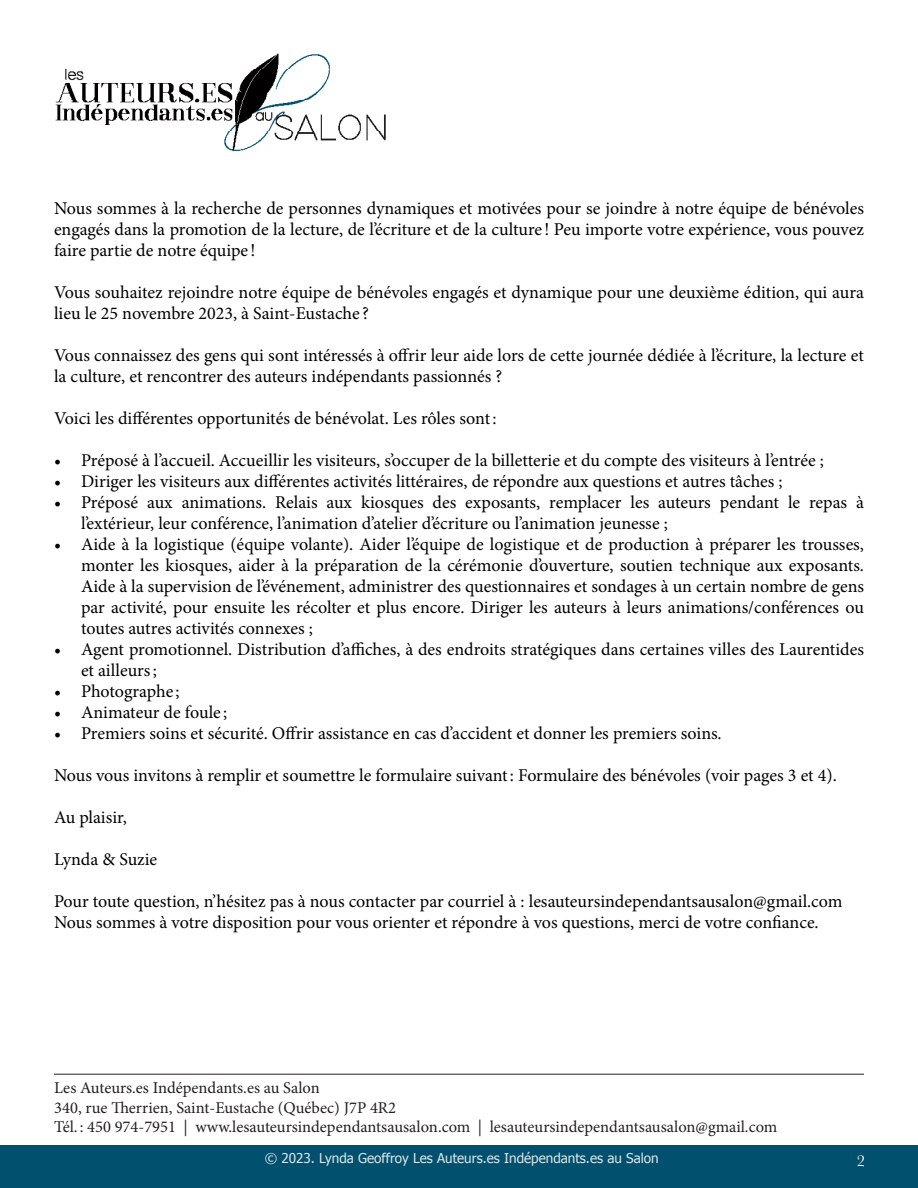
<style>
.page{position:relative;width:918px;height:1188px;background:#fff}
.page>*{position:absolute;margin:0;border:0;box-sizing:border-box;transform-origin:0 0}
.t1{font:18px/21px "Minion Pro";letter-spacing:-.005em;color:#000001}
.t2{font:16.5px "Minion Pro";color:#231f20}
.t3{font:16.5px "Baskerville";color:#fff}
.t4{font:13.5px "Tahoma";color:#fff}
</style>
<div class="page">
<div style="left:0;top:1145px;width:918px;height:43px;background:#01506e"></div>
<img style="left:55px;top:53px;width:331px;height:98px">
<hr style="left:54px;top:1074px;width:810px;height:1px;background:#231f20">
<p class="t1" style="left:54px;top:198px;width:812px;text-align:justify">Nous sommes à la recherche de personnes dynamiques et motivées pour se joindre à notre équipe de bénévoles engagés dans la promotion de la lecture, de l’écriture et de la culture ! Peu importe votre expérience, vous pouvez faire partie de notre équipe !</p>
<p class="t1" style="left:54px;top:282px;width:812px">Vous souhaitez rejoindre notre équipe de bénévoles engagés et dynamique pour une deuxième édition, qui aura lieu le 25 novembre 2023, à Saint-Eustache ?</p>
<p class="t1" style="left:54px;top:345px;width:811px">Vous connaissez des gens qui sont intéressés à offrir leur aide lors de cette journée dédiée à l’écriture, la lecture et la culture, et rencontrer des auteurs indépendants passionnés ?</p>
<p class="t1" style="left:54px;top:408px;width:444px">Voici les différentes opportunités de bénévolat. Les rôles sont:</p>
<p class="t1" style="left:54px;top:450px;width:772px">• Préposé à l’accueil. Accueillir les visiteurs, s’occuper de la billetterie et du compte des visiteurs à l’entrée ;</p>
<p class="t1" style="left:54px;top:471px;width:730px">• Diriger les visiteurs aux différentes activités littéraires, de répondre aux questions et autres tâches ;</p>
<p class="t1" style="left:81px;top:492px;width:785px;text-indent:-27px">• Préposé aux animations. Relais aux kiosques des exposants, remplacer les auteurs pendant le repas à l’extérieur, leur conférence, l’animation d’atelier d’écriture ou l’animation jeunesse ;</p>
<p class="t1" style="left:81px;top:534px;width:785px;text-align:justify;text-indent:-27px">• Aide à la logistique (équipe volante). Aider l’équipe de logistique et de production à préparer les trousses, monter les kiosques, aider à la préparation de la cérémonie d’ouverture, soutien technique aux exposants.<br>Aide à la supervision de l’événement, administrer des questionnaires et sondages à un certain nombre de gens par activité, pour ensuite les récolter et plus encore. Diriger les auteurs à leurs animations/conférences ou toutes autres activités connexes ;</p>
<p class="t1" style="left:81px;top:639px;width:785px;text-indent:-27px">• Agent promotionnel. Distribution d’affiches, à des endroits stratégiques dans certaines villes des Laurentides et ailleurs;</p>
<p class="t1" style="left:54px;top:681px;width:127px">• Photographe ;</p>
<p class="t1" style="left:54px;top:702px;width:175px">• Animateur de foule ;</p>
<p class="t1" style="left:54px;top:723px;width:669px">• Premiers soins et sécurité. Offrir assistance en cas d’accident et donner les premiers soins.</p>
<p class="t1" style="left:54px;top:765px;width:784px">Nous vous invitons à remplir et soumettre le formulaire suivant: Formulaire des bénévoles (voir pages 3 et 4).</p>
<p class="t1" style="left:54px;top:807px;width:74px">Au plaisir,</p>
<p class="t1" style="left:54px;top:849px;width:105px">Lynda &amp; Suzie</p>
<p class="t1" style="left:54px;top:891px;width:790px">Pour toute question, n’hésitez pas à nous contacter par courriel à : lesauteursindependantsausalon@gmail.com</p>
<p class="t1" style="left:54px;top:912px;width:766px">Nous sommes à votre disposition pour vous orienter et répondre à vos questions, merci de votre confiance.</p>
<p class="t2" style="left:54px;top:1077px;width:267px">Les Auteurs.es Indépendants.es au Salon</p>
<p class="t2" style="left:54px;top:1097px;width:343px">340, rue Therrien, Saint-Eustache (Québec) J7P 4R2</p>
<p class="t2" style="left:54px;top:1116px;width:725px">Tél. : 450 974-7951 | www.lesauteursindependantsausalon.com | lesauteursindependantsausalon@gmail.com</p>
<p class="t4" style="left:265px;top:1149px;width:396px">© 2023. Lynda Geoffroy Les Auteurs.es Indépendants.es au Salon</p>
<p class="t3" style="left:857px;top:1151px;width:10px">2</p>
</div>
